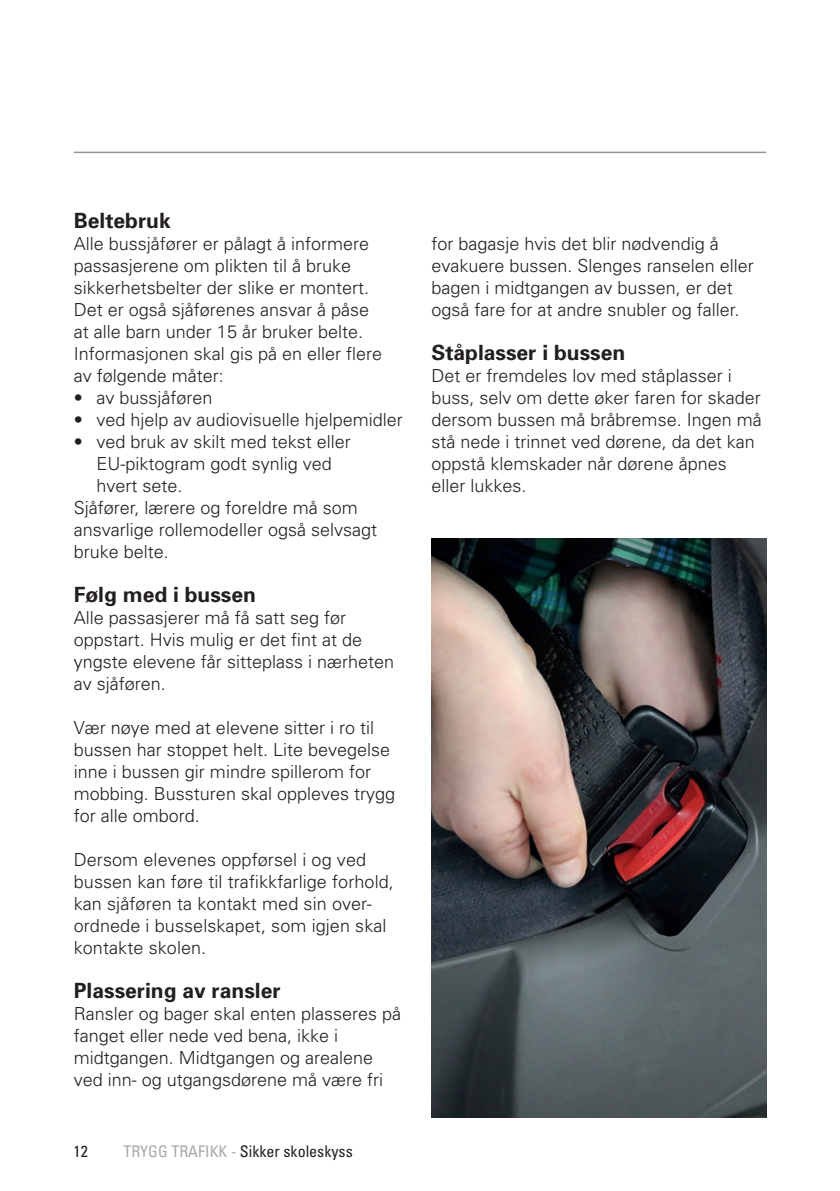
<style>
.page{position:relative;width:840px;height:1191px;background:#fff}
.page>*{position:absolute;margin:0;border:0;box-sizing:border-box;transform-origin:0 0}
.TT_Sub_over_brød{font:700 21px "Univers";color:#231f20}
.Brød_ny_profil{font:300 18px/22px "Univers";color:#231f20}
.t1{font:condensed 16px "Univers";color:#231f20}
.s1{color:#a8a9ad}
</style>
<div class="page">
<img style="left:431px;top:539px;width:334px;height:578px">
<hr style="left:74px;top:152px;width:691px;height:1px;background:#939598">
<p class="TT_Sub_over_brød" style="left:74px;top:207px;width:98px">Beltebruk</p>
<p class="Brød_ny_profil" style="left:74px;top:232px;width:297px">Alle bussjåfører er pålagt å informere passasjerene om plikten til å bruke sikkerhetsbelter der slike er montert.<br>Det er også sjåførenes ansvar å påse at alle barn under 15 år bruker belte.</p>
<p class="Brød_ny_profil" style="left:74px;top:342px;width:310px">Informasjonen skal gis på en eller flere av følgende måter:</p>
<p class="Brød_ny_profil" style="left:74px;top:386px;width:140px">• av bussjåføren</p>
<p class="Brød_ny_profil" style="left:74px;top:408px;width:330px">• ved hjelp av audiovisuelle hjelpemidler</p>
<p class="Brød_ny_profil" style="left:96px;top:430px;width:256px;text-indent:-23px">• ved bruk av skilt med tekst eller<br>EU-piktogram godt synlig ved hvert sete.</p>
<p class="Brød_ny_profil" style="left:74px;top:496px;width:305px">Sjåfører, lærere og foreldre må som ansvarlige rollemodeller også selvsagt bruke belte.</p>
<p class="TT_Sub_over_brød" style="left:74px;top:581px;width:184px">Følg med i bussen</p>
<p class="Brød_ny_profil" style="left:74px;top:606px;width:322px">Alle passasjerer må få satt seg før oppstart. Hvis mulig er det fint at de yngste elevene får sitteplass i nærheten av sjåføren.</p>
<p class="Brød_ny_profil" style="left:74px;top:716px;width:323px">Vær nøye med at elevene sitter i ro til bussen har stoppet helt. Lite bevegelse inne i bussen gir mindre spillerom for mobbing. Bussturen skal oppleves trygg for alle ombord.</p>
<p class="Brød_ny_profil" style="left:74px;top:848px;width:321px">Dersom elevenes oppførsel i og ved bussen kan føre til trafikkfarlige forhold, kan sjåføren ta kontakt med sin over&shy;ordnede i busselskapet, som igjen skal kontakte skolen.</p>
<p class="TT_Sub_over_brød" style="left:74px;top:977px;width:208px">Plassering av ransler</p>
<p class="Brød_ny_profil" style="left:74px;top:1002px;width:329px">Ransler og bager skal enten plasseres på fanget eller nede ved bena, ikke i midtgangen. Midtgangen og arealene ved inn- og utgangsdørene må være fri</p>
<p class="t1" style="left:73px;top:1141px;width:16px">12</p>
<p class="t1" style="left:123px;top:1141px;width:231px"><span class="s1">TRYGG TRAFIKK -</span> Sikker skoleskyss</p>
<p class="Brød_ny_profil" style="left:431px;top:232px;width:324px">for bagasje hvis det blir nødvendig å evakuere bussen. Slenges ranselen eller bagen i midtgangen av bussen, er det også fare for at andre snubler og faller.</p>
<p class="TT_Sub_over_brød" style="left:431px;top:339px;width:195px">Ståplasser i bussen</p>
<p class="Brød_ny_profil" style="left:431px;top:364px;width:332px">Det er fremdeles lov med ståplasser i buss, selv om dette øker faren for skader dersom bussen må bråbremse. Ingen må stå nede i trinnet ved dørene, da det kan oppstå klemskader når dørene åpnes eller lukkes.</p>
</div>
